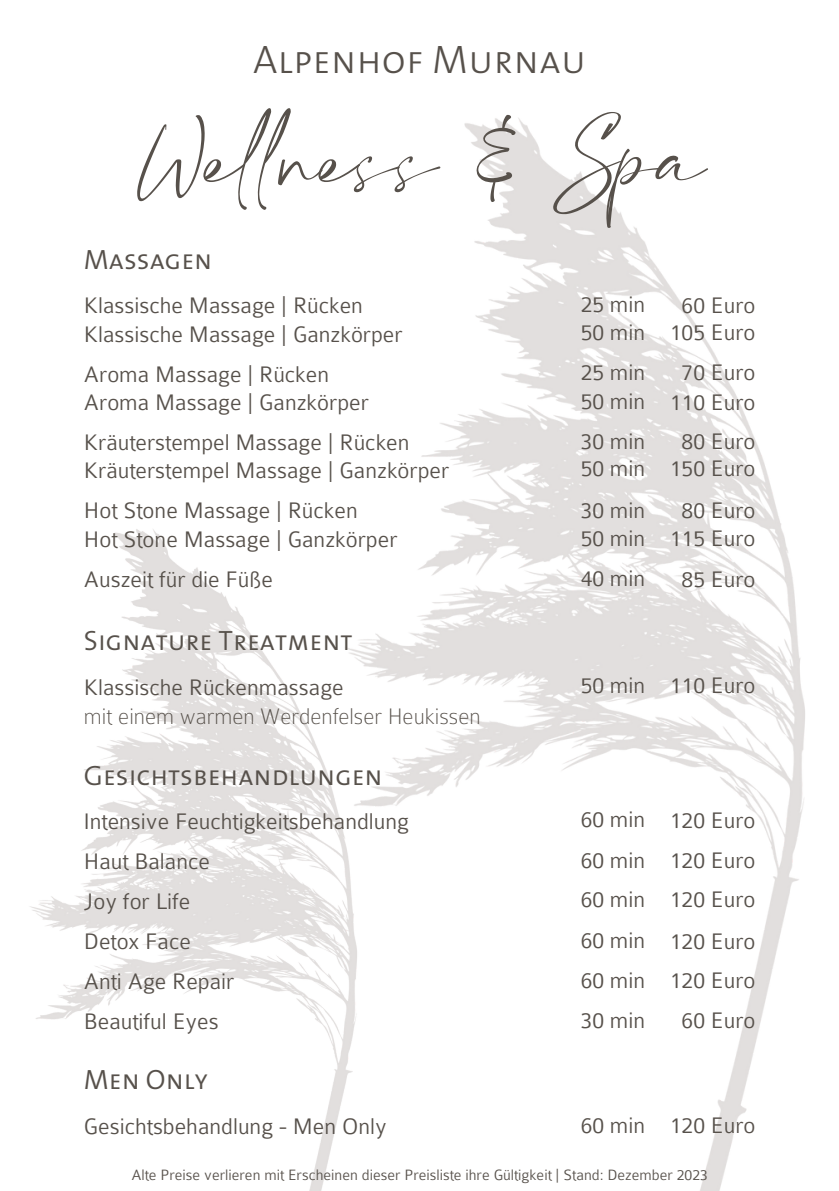
<style>
.page{position:relative;width:839px;height:1191px;background:#fff}
.page>*{position:absolute;margin:0;border:0;box-sizing:border-box;transform-origin:0 0}
.t1{font:100px "Hey Lovely";color:#57514b}
.t2{font:40px "The Mix Light Caps";color:#57514b}
.t3{font:28px "The Mix Semi Light Caps";color:#57514b}
.t4{font:300 24px "Colaborate";color:#57514b}
.t5{font:100 24px "Colaborate";color:#57514b}
.t6{font:300 16px "Colaborate";color:#57514b}
</style>
<div class="page">
<img style="left:30px;top:529px;width:187px;height:491px">
<img style="left:217px;top:118px;width:588px;height:1073px">
<p class="t2" style="left:253px;top:26px;width:334px">Alpenhof Murnau</p>
<p class="t1" style="left:146px;top:84px;width:562px">Wellness &amp; Spa</p>
<p class="t3" style="left:84px;top:237px;width:130px">Massagen</p>
<p class="t4" style="left:84px;top:293px;width:280px">Klassische Massage | Rücken</p>
<p class="t4" style="left:84px;top:322px;width:320px">Klassische Massage | Ganzkörper</p>
<p class="t4" style="left:84px;top:362px;width:247px">Aroma Massage | Rücken</p>
<p class="t4" style="left:84px;top:390px;width:286px">Aroma Massage | Ganzkörper</p>
<p class="t4" style="left:84px;top:430px;width:327px">Kräuterstempel Massage | Rücken</p>
<p class="t4" style="left:84px;top:458px;width:367px">Kräuterstempel Massage | Ganzkörper</p>
<p class="t4" style="left:84px;top:498px;width:275px">Hot Stone Massage | Rücken</p>
<p class="t4" style="left:84px;top:527px;width:315px">Hot Stone Massage | Ganzkörper</p>
<p class="t4" style="left:84px;top:567px;width:190px">Auszeit für die Füße</p>
<p class="t4" style="left:580px;top:292px;width:66px">25 min</p>
<p class="t4" style="left:580px;top:320px;width:66px">50 min</p>
<p class="t4" style="left:580px;top:360px;width:66px">25 min</p>
<p class="t4" style="left:580px;top:389px;width:66px">50 min</p>
<p class="t4" style="left:580px;top:429px;width:66px">30 min</p>
<p class="t4" style="left:580px;top:456px;width:66px">50 min</p>
<p class="t4" style="left:681px;top:293px;width:75px">60 Euro</p>
<p class="t4" style="left:670px;top:320px;width:87px">105 Euro</p>
<p class="t4" style="left:681px;top:360px;width:75px">70 Euro</p>
<p class="t4" style="left:670px;top:390px;width:87px">110 Euro</p>
<p class="t4" style="left:681px;top:429px;width:75px">80 Euro</p>
<p class="t4" style="left:670px;top:456px;width:87px">150 Euro</p>
<p class="t4" style="left:580px;top:498px;width:66px">30 min</p>
<p class="t4" style="left:580px;top:526px;width:66px">50 min</p>
<p class="t4" style="left:580px;top:566px;width:66px">40 min</p>
<p class="t4" style="left:681px;top:566px;width:75px">85 Euro</p>
<p class="t4" style="left:681px;top:498px;width:75px">80 Euro</p>
<p class="t4" style="left:670px;top:526px;width:87px">115 Euro</p>
<p class="t3" style="left:84px;top:618px;width:270px">Signature Treatment</p>
<p class="t4" style="left:84px;top:675px;width:261px">Klassische Rückenmassage</p>
<p class="t4" style="left:580px;top:673px;width:66px">50 min</p>
<p class="t4" style="left:670px;top:673px;width:87px">110 Euro</p>
<p class="t5" style="left:84px;top:704px;width:398px">mit einem warmen Werdenfelser Heukissen</p>
<p class="t3" style="left:84px;top:752px;width:300px">Gesichtsbehandlungen</p>
<p class="t4" style="left:84px;top:809px;width:326px">Intensive Feuchtigkeitsbehandlung</p>
<p class="t4" style="left:84px;top:849px;width:128px">Haut Balance</p>
<p class="t4" style="left:84px;top:889px;width:108px">Joy for Life</p>
<p class="t4" style="left:84px;top:929px;width:109px">Detox Face</p>
<p class="t4" style="left:84px;top:969px;width:152px">Anti Age Repair</p>
<p class="t4" style="left:84px;top:1009px;width:136px">Beautiful Eyes</p>
<p class="t3" style="left:84px;top:1057px;width:125px">Men Only</p>
<p class="t4" style="left:580px;top:807px;width:66px">60 min</p>
<p class="t4" style="left:670px;top:808px;width:87px">120 Euro</p>
<p class="t4" style="left:580px;top:848px;width:66px">60 min</p>
<p class="t4" style="left:670px;top:848px;width:87px">120 Euro</p>
<p class="t4" style="left:580px;top:887px;width:66px">60 min</p>
<p class="t4" style="left:670px;top:887px;width:87px">120 Euro</p>
<p class="t4" style="left:580px;top:928px;width:66px">60 min</p>
<p class="t4" style="left:670px;top:929px;width:87px">120 Euro</p>
<p class="t4" style="left:580px;top:968px;width:66px">60 min</p>
<p class="t4" style="left:670px;top:968px;width:87px">120 Euro</p>
<p class="t4" style="left:580px;top:1008px;width:66px">30 min</p>
<p class="t4" style="left:681px;top:1008px;width:75px">60 Euro</p>
<p class="t4" style="left:580px;top:1113px;width:66px">60 min</p>
<p class="t4" style="left:670px;top:1113px;width:87px">120 Euro</p>
<p class="t6" style="left:131px;top:1167px;width:578px">Alte Preise verlieren mit Erscheinen dieser Preisliste ihre Gültigkeit | Stand: Dezember 2023</p>
<p class="t4" style="left:84px;top:1114px;width:304px">Gesichtsbehandlung - Men Only</p>
</div>
